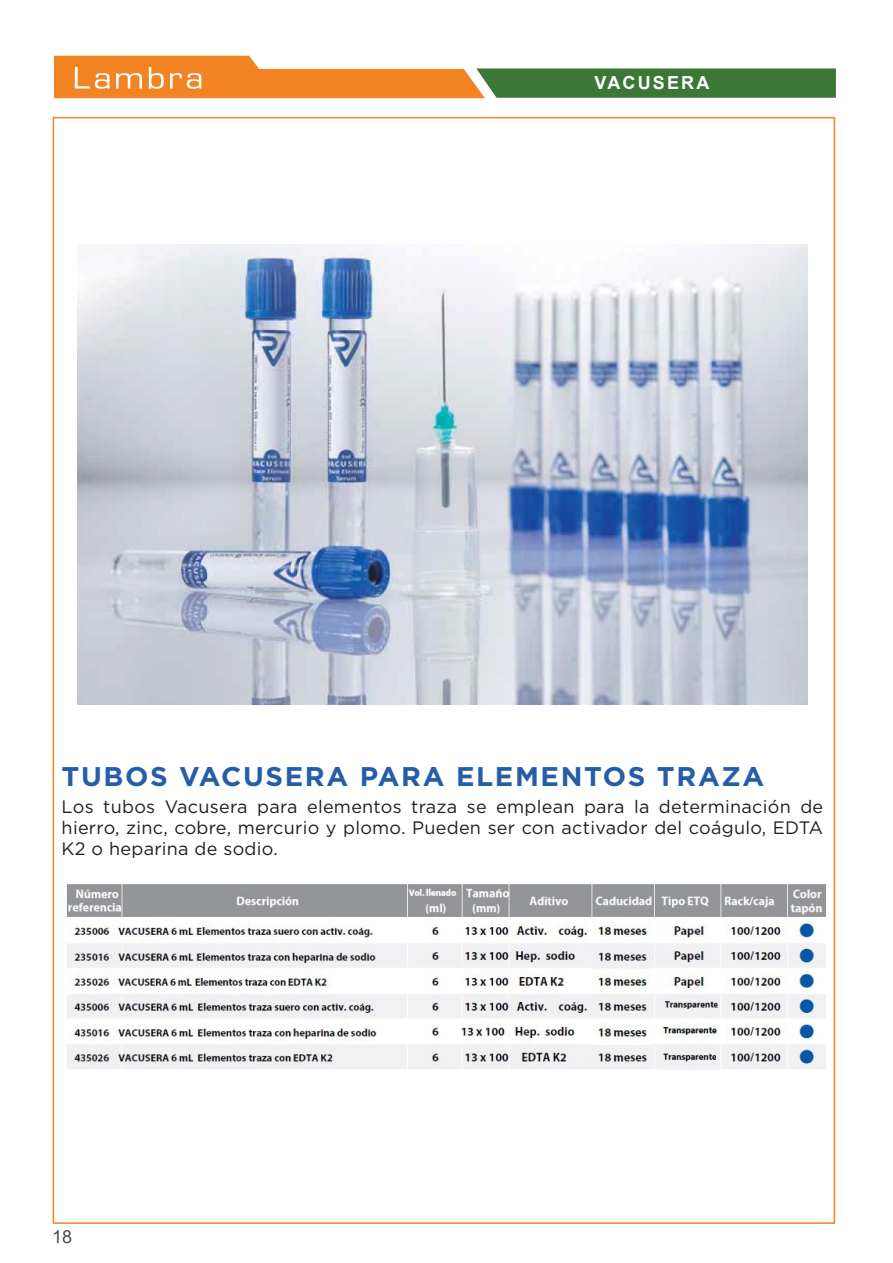
<style>
.page{position:relative;width:893px;height:1263px;background:#fff}
.page>*{position:absolute;margin:0;border:0;box-sizing:border-box;transform-origin:0 0}
.t1{font:700 27px "Gotham";letter-spacing:.06em;color:#255da7}
.t2{font:18px/21px "Gotham";letter-spacing:.015em;color:#231f20;text-align:justify}
.t3{font:700 18px "Arial";letter-spacing:.12em;color:#fff}
.t4{font:18px "Arial";color:#4b4c4d}
</style>
<div class="page">
<svg style="left:54px;top:56px;width:782px;height:42px"></svg>
<img style="left:78px;top:244px;width:730px;height:461px">
<img style="left:66px;top:884px;width:761px;height:186px">
<p class="t3" style="left:595px;top:70px;width:116px">VACUSERA</p>
<h1 class="t1" style="left:62px;top:760px;width:704px">TUBOS VACUSERA PARA ELEMENTOS TRAZA</h1>
<p class="t2" style="left:62px;top:795px;width:763px">Los tubos Vacusera para elementos traza se emplean para la determinación de hierro, zinc, cobre, mercurio y plomo. Pueden ser con activador del coágulo, EDTA K2 o heparina de sodio.</p>
<p class="t4" style="left:52px;top:1224px;width:22px">18</p>
</div>
